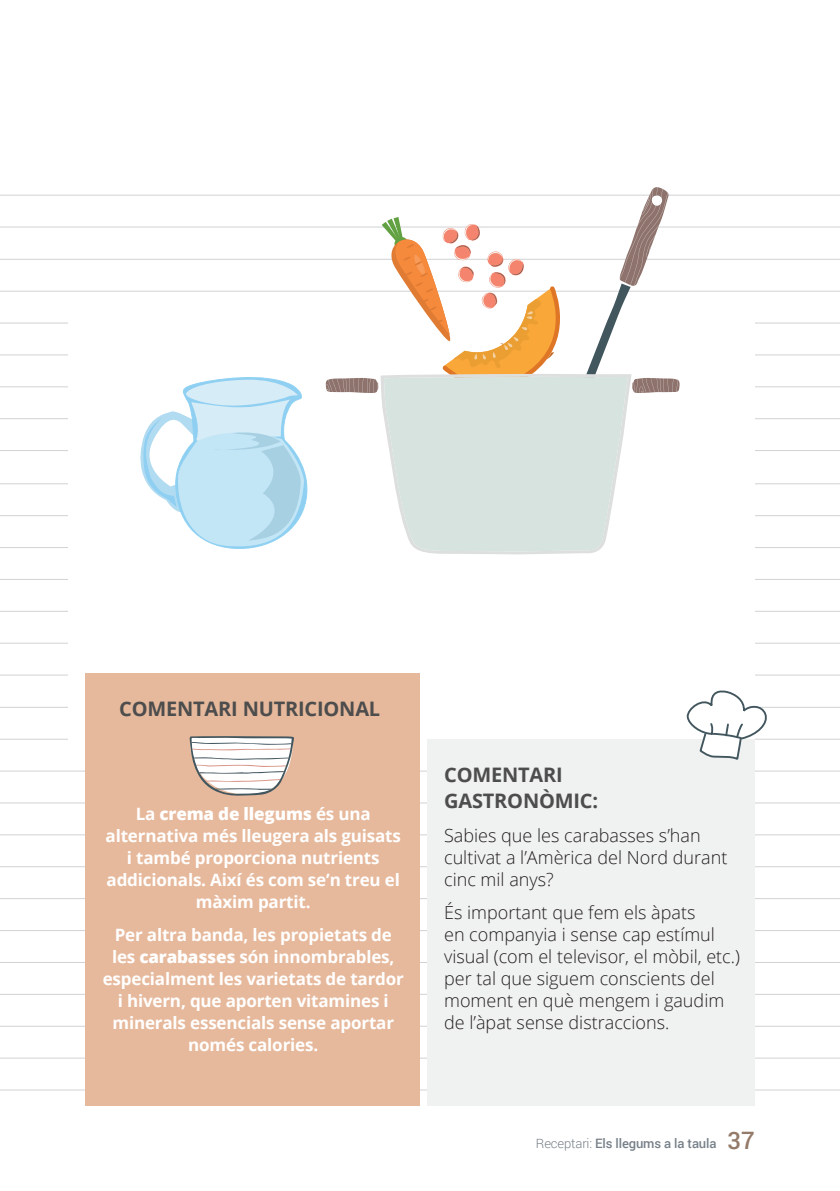
<style>
.page{position:relative;width:840px;height:1191px;background:#fff}
.page>*{position:absolute;margin:0;border:0;box-sizing:border-box;transform-origin:0 0}
.t1{font:700 20px/26px "Open Sans";letter-spacing:-.01em;color:#4d4d4d}
.t2{font:300 18px/22px "Open Sans";color:#231f20}
.t3{font:700 17px/22px "Open Sans";letter-spacing:-.01em;color:#fff;text-align:center}
.t4{font:500 13px "Roboto";letter-spacing:-.01em;color:#778089}
.s1{font-weight:800}
.s2{font-weight:300}
.s3{font-size:24px;color:#947a69}
</style>
<div class="page">
<hr style="left:0;top:195px;width:839px;height:1px;background:#d1d2d4">
<hr style="left:0;top:227px;width:839px;height:1px;background:#d1d2d4">
<hr style="left:0;top:515px;width:839px;height:1px;background:#d1d2d4">
<hr style="left:0;top:643px;width:839px;height:1px;background:#d1d2d4">
<hr style="left:0;top:579px;width:839px;height:1px;background:#d1d2d4">
<hr style="left:0;top:547px;width:839px;height:1px;background:#d1d2d4">
<hr style="left:0;top:674px;width:839px;height:1px;background:#d1d2d4">
<hr style="left:0;top:611px;width:839px;height:1px;background:#d1d2d4">
<hr style="left:0;top:483px;width:839px;height:1px;background:#d1d2d4">
<hr style="left:0;top:962px;width:839px;height:1px;background:#d1d2d4">
<hr style="left:0;top:1089px;width:839px;height:1px;background:#d1d2d4">
<hr style="left:0;top:1026px;width:839px;height:1px;background:#d1d2d4">
<hr style="left:0;top:994px;width:839px;height:1px;background:#d1d2d4">
<hr style="left:0;top:1057px;width:839px;height:1px;background:#d1d2d4">
<hr style="left:0;top:930px;width:839px;height:1px;background:#d1d2d4">
<hr style="left:0;top:291px;width:839px;height:1px;background:#d1d2d4">
<hr style="left:0;top:418px;width:839px;height:1px;background:#d1d2d4">
<hr style="left:0;top:354px;width:839px;height:1px;background:#d1d2d4">
<hr style="left:0;top:323px;width:839px;height:1px;background:#d1d2d4">
<hr style="left:0;top:450px;width:839px;height:1px;background:#d1d2d4">
<hr style="left:0;top:386px;width:839px;height:1px;background:#d1d2d4">
<hr style="left:0;top:259px;width:839px;height:1px;background:#d1d2d4">
<hr style="left:0;top:739px;width:839px;height:1px;background:#d1d2d4">
<hr style="left:0;top:866px;width:839px;height:1px;background:#d1d2d4">
<hr style="left:0;top:802px;width:839px;height:1px;background:#d1d2d4">
<hr style="left:0;top:770px;width:839px;height:1px;background:#d1d2d4">
<hr style="left:0;top:898px;width:839px;height:1px;background:#d1d2d4">
<hr style="left:0;top:834px;width:839px;height:1px;background:#d1d2d4">
<hr style="left:0;top:707px;width:839px;height:1px;background:#d1d2d4">
<div style="left:68px;top:296px;width:686px;height:464px;background:#fff"></div>
<div style="left:427px;top:739px;width:327px;height:367px;background:#f0f1f1"></div>
<div style="left:85px;top:674px;width:335px;height:432px;background:#e7b99c"></div>
<svg style="left:686px;top:690px;width:84px;height:74px"></svg>
<svg style="left:189px;top:736px;width:105px;height:60px"></svg>
<svg style="left:140px;top:377px;width:168px;height:172px"></svg>
<svg style="left:421px;top:551px;width:176px;height:3px"></svg>
<svg style="left:394px;top:484px;width:222px;height:67px;fill:#d6e3df"></svg>
<svg style="left:325px;top:187px;width:354px;height:297px"></svg>
<p class="t1" style="left:119px;top:695px;width:262px">COMENTARI NUTRICIONAL</p>
<p class="t3" style="left:105px;top:802px;width:297px">La <span class="s1">crema de llegums</span> és una alternativa més lleugera als guisats i també proporciona nutrients addicionals. Així és com se’n treu el màxim partit.</p>
<p class="t3" style="left:103px;top:923px;width:302px">Per altra banda, les propietats de les <span class="s1">carabasses</span> són innombrables, especialment les varietats de tardor i hivern, que aporten vitamines i minerals essencials sense aportar només calories.</p>
<p class="t1" style="left:444px;top:761px;width:155px">COMENTARI<br>GASTRONÒMIC:</p>
<p class="t2" style="left:444px;top:823px;width:284px">Sabies que les carabasses s’han cultivat a l’Amèrica del Nord durant cinc mil anys?</p>
<p class="t2" style="left:444px;top:901px;width:297px">És important que fem els àpats<br>en companyia i sense cap estímul visual (com el televisor, el mòbil, etc.) per tal que siguem conscients del moment en què mengem i gaudim de l’àpat sense distraccions.</p>
<p class="t4" style="left:535px;top:1134px;width:220px"><span class="s2">Receptari:</span> Els llegums a la taula <span class="s3">37</span></p>
</div>
